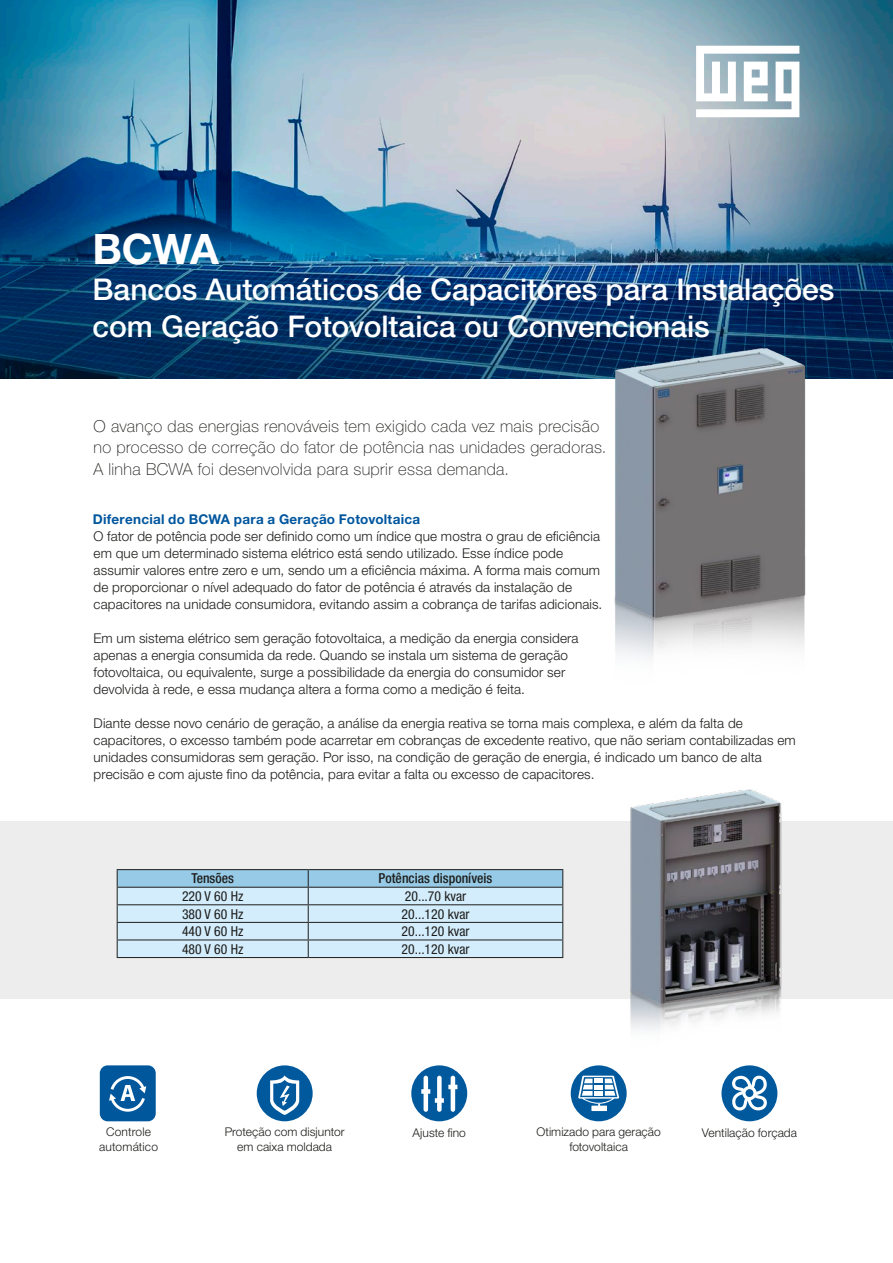
<style>
.page{position:relative;width:893px;height:1263px;background:#fff}
.page>*{position:absolute;margin:0;border:0;box-sizing:border-box;transform-origin:0 0}
.t1{font:700 42px "Helvetica Neue LT Pro";color:#fff}
.t2{font:500 30px/36.5px "Helvetica Neue LT Pro";letter-spacing:-.005em;color:#fff}
.t3{font:100 16.5px/21.3px "Helvetica Neue LT Pro";letter-spacing:.02em;color:#1d1d1b}
.t4{font:condensed 13.8px "Helvetica Neue LT Pro";color:#1d1d1b}
.t5{font:500 condensed 13.8px "Helvetica Neue LT Pro";color:#1d1d1b}
.t6{font:300 13.5px/17px "Helvetica Neue LT Pro";letter-spacing:.01em;color:#1d1d1b}
.t7{font:700 13.5px "Helvetica Neue LT Pro";letter-spacing:.02em;color:#00569e}
.t8{font:300 12px/15px "Helvetica Neue LT Pro";letter-spacing:.005em;color:#1d1d1b;text-align:center}
</style>
<div class="page">
<div style="left:0;top:821px;width:893px;height:178px;background:#ededed"></div>
<img style="left:0;top:0;width:893px;height:378px">
<img style="left:612px;top:337px;width:196px;height:321px">
<img style="left:630px;top:789px;width:152px;height:292px">
<hr style="left:117px;top:869px;width:191px;height:1px;background:#1d1d1b">
<hr style="left:308px;top:869px;width:255px;height:1px;background:#1d1d1b">
<svg style="left:117px;top:870px;width:446px;height:87px;background:#bedbeb"></svg>
<hr style="left:117px;top:957px;width:191px;height:1px;background:#1d1d1b">
<hr style="left:308px;top:957px;width:255px;height:1px;background:#1d1d1b">
<svg style="left:696px;top:46px;width:103px;height:71px"></svg>
<div style="left:721px;top:1065px;width:56px;height:56px;background:#00599d;border-radius:50%"></div>
<svg style="left:732px;top:1076px;width:35px;height:34px"></svg>
<div style="left:571px;top:1065px;width:56px;height:56px;background:#00599d;border-radius:50%"></div>
<svg style="left:578px;top:1076px;width:41px;height:35px"></svg>
<div style="left:411px;top:1065px;width:56px;height:56px;background:#00599d;border-radius:50%"></div>
<svg style="left:421px;top:1076px;width:36px;height:35px"></svg>
<div style="left:257px;top:1065px;width:56px;height:56px;background:#00599d;border-radius:50%"></div>
<svg style="left:270px;top:1076px;width:29px;height:39px"></svg>
<div style="left:100px;top:1065px;width:56px;height:56px;background:#00579c;border-radius:8px"></div>
<svg style="left:109px;top:1076px;width:37px;height:36px"></svg>
<h1 class="t1" style="left:92px;top:222px;width:128px">BCWA</h1>
<h2 class="t2" style="left:92px;top:271px;width:743px">Bancos Automáticos de Capacitores para Instalações com Geração Fotovoltaica ou Convencionais</h2>
<p class="t3" style="left:94px;top:415px;width:514px">O avanço das energias renováveis tem exigido cada vez mais precisão no processo de correção do fator de potência nas unidades geradoras.<br>A linha BCWA foi desenvolvida para suprir essa demanda.</p>
<p class="t7" style="left:93px;top:511px;width:329px">Diferencial do BCWA para a Geração Fotovoltaica</p>
<p class="t6" style="left:94px;top:528px;width:510px">O fator de potência pode ser definido como um índice que mostra o grau de eficiência em que um determinado sistema elétrico está sendo utilizado. Esse índice pode assumir valores entre zero e um, sendo um a eficiência máxima. A forma mais comum de proporcionar o nível adequado do fator de potência é através da instalação de capacitores na unidade consumidora, evitando assim a cobrança de tarifas adicionais.</p>
<p class="t6" style="left:94px;top:630px;width:487px">Em um sistema elétrico sem geração fotovoltaica, a medição da energia considera apenas a energia consumida da rede. Quando se instala um sistema de geração fotovoltaica, ou equivalente, surge a possibilidade da energia do consumidor ser devolvida à rede, e essa mudança altera a forma como a medição é feita.</p>
<p class="t6" style="left:94px;top:715px;width:704px">Diante desse novo cenário de geração, a análise da energia reativa se torna mais complexa, e além da falta de capacitores, o excesso também pode acarretar em cobranças de excedente reativo, que não seriam contabilizadas em unidades consumidoras sem geração. Por isso, na condição de geração de energia, é indicado um banco de alta precisão e com ajuste fino da potência, para evitar a falta ou excesso de capacitores.</p>
<p class="t5" style="left:191px;top:870px;width:44px">Tensões</p>
<p class="t5" style="left:379px;top:870px;width:115px">Potências disponíveis</p>
<p class="t4" style="left:182px;top:888px;width:63px">220 V 60 Hz</p>
<p class="t4" style="left:405px;top:888px;width:63px">20...70 kvar</p>
<p class="t4" style="left:182px;top:905px;width:63px">380 V 60 Hz</p>
<p class="t4" style="left:402px;top:905px;width:69px">20...120 kvar</p>
<p class="t4" style="left:182px;top:923px;width:63px">440 V 60 Hz</p>
<p class="t4" style="left:402px;top:923px;width:69px">20...120 kvar</p>
<p class="t4" style="left:182px;top:941px;width:63px">480 V 60 Hz</p>
<p class="t4" style="left:402px;top:941px;width:69px">20...120 kvar</p>
<p class="t8" style="left:99px;top:1124px;width:60px;line-height:14.4px">Controle automático</p>
<p class="t8" style="left:225px;top:1124px;width:121px">Proteção com disjuntor em caixa moldada</p>
<p class="t8" style="left:536px;top:1124px;width:126px">Otimizado para geração fotovoltaica</p>
<p class="t8" style="left:413px;top:1125px;width:55px">Ajuste fino</p>
<p class="t8" style="left:702px;top:1125px;width:97px">Ventilação forçada</p>
</div>
